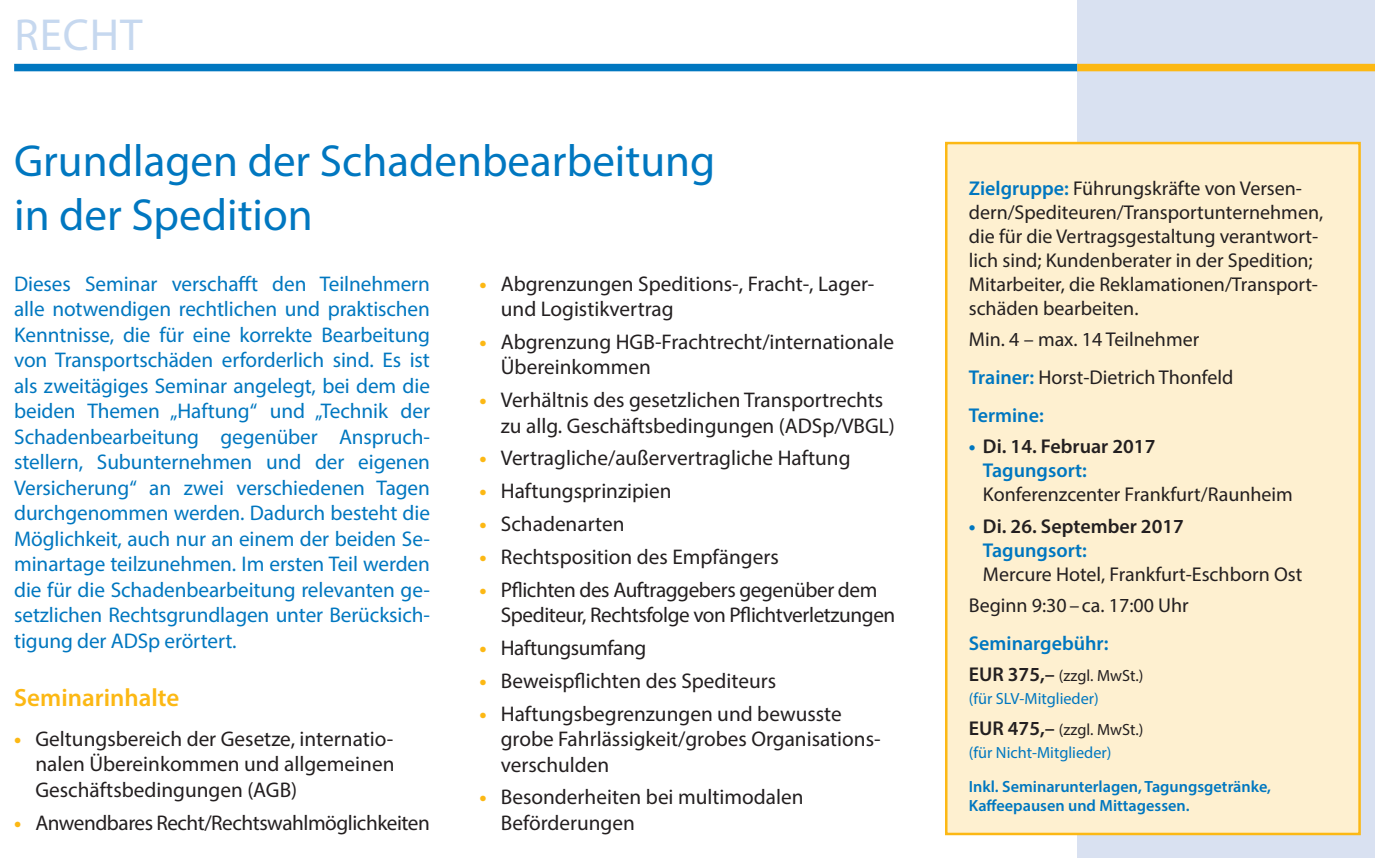
<style>
.page{position:relative;width:1375px;height:858px;background:#fff}
.page>*{position:absolute;margin:0;border:0;box-sizing:border-box;transform-origin:0 0}
.t1{font:45px/54px "Myriad Pro";color:#0077c0}
.t2{font:45px "Myriad Pro";letter-spacing:.02em;color:#c6d8ef}
.t3{font:600 25px "Myriad Pro";color:#fcb814}
.t4{font:21.25px/25.5px "Myriad Pro";letter-spacing:-.005em;color:#0077c0;text-align:justify}
.t5{font:21.25px/25.5px "Myriad Pro";color:#231f20}
.t6{font:21.25px/25.5px "Myriad Pro";letter-spacing:-.02em;color:#231f20}
.t7{font:20px/24px "Myriad Pro";color:#231f20}
.t8{font:600 20px/24px "Myriad Pro";color:#231f20}
.t9{font:600 20px "Myriad Pro";color:#0077c0}
.t10{font:16.25px/23px "Myriad Pro";color:#0077c0}
.t11{font:600 16.25px/19.5px "Myriad Pro";color:#0077c0}
.s1{font-weight:700;color:#fcb814}
.s2{font-weight:600;color:#0077c0}
.s3{font-weight:700;color:#0077c0}
.s4{color:#0077c0}
.s5{font-weight:600;font-size:20px;color:#231f20}
.s6{color:#231f20}
</style>
<div class="page">
<div style="left:1077px;top:0;width:298px;height:857px;background:#d9e1f1"></div>
<div style="left:14px;top:64px;width:1063px;height:7px;background:#0077c0"></div>
<div style="left:1077px;top:64px;width:298px;height:7px;background:#fcb814"></div>
<div style="left:946px;top:143px;width:413px;height:690px;background:#fef0d0"></div>
<div style="left:945px;top:142px;width:416px;height:693px;border:2px solid #fcb814"></div>
<h1 class="t2" style="left:15px;top:7px;width:129px">RECHT</h1>
<h1 class="t1" style="left:14px;top:133px;width:703px">Grundlagen der Schadenbearbeitung in der Spedition</h1>
<p class="t4" style="left:14px;top:270px;width:417px">Dieses Seminar verschafft den Teilnehmern alle notwendigen rechtlichen und praktischen Kenntnisse, die für eine korrekte Bearbeitung von Transportschäden erforderlich sind. Es ist als zweitägiges Seminar angelegt, bei dem die beiden Themen „Haftung“ und „Technik der Schadenbearbeitung gegenüber Anspruch&shy;stellern, Subunternehmen und der eigenen Versicherung“ an zwei verschiedenen Tagen durchgenommen werden. Dadurch besteht die Möglichkeit, auch nur an einem der beiden Se&shy;minartage teilzunehmen. Im ersten Teil werden die für die Schadenbearbeitung relevanten ge&shy;setzlichen Rechtsgrundlagen unter Berücksich&shy;tigung der ADSp erörtert.</p>
<p class="t3" style="left:14px;top:681px;width:167px">Seminarinhalte</p>
<p class="t5" style="left:35px;top:725px;width:361px;text-align:justify;text-indent:-21px"><span class="s1">•</span> Geltungsbereich der Gesetze, internatio&shy;nalen Übereinkommen und allgemeinen Geschäftsbedingungen (AGB)</p>
<p class="t6" style="left:14px;top:809px;width:417px"><span class="s1">•</span> Anwendbares Recht/Rechtswahlmöglichkeiten</p>
<p class="t5" style="left:501px;top:270px;width:375px;text-indent:-21px"><span class="s1">•</span> Abgrenzungen Speditions-, Fracht-, Lager&shy;und Logistikvertrag</p>
<p class="t5" style="left:501px;top:328px;width:395px;text-indent:-21px"><span class="s1">•</span> Abgrenzung HGB-Frachtrecht/internationale<br>Übereinkommen</p>
<p class="t5" style="left:501px;top:387px;width:396px;text-indent:-21px"><span class="s1">•</span> Verhältnis des gesetzlichen Transportrechts zu allg. Geschäftsbedingungen (ADSp/VBGL)</p>
<p class="t5" style="left:480px;top:445px;width:372px"><span class="s1">•</span> Vertragliche/außervertragliche Haftung</p>
<p class="t5" style="left:480px;top:478px;width:194px"><span class="s1">•</span> Haftungsprinzipien</p>
<p class="t5" style="left:480px;top:511px;width:146px"><span class="s1">•</span> Schadenarten</p>
<p class="t5" style="left:480px;top:543px;width:301px"><span class="s1">•</span> Rechtsposition des Empfängers</p>
<p class="t6" style="left:501px;top:576px;width:396px;text-indent:-21px"><span class="s1">•</span> Pflichten des Auftraggebers gegenüber dem<br>Spediteur, Rechtsfolge von Pflichtverletzungen</p>
<p class="t6" style="left:480px;top:634px;width:168px"><span class="s1">•</span> Haftungsumfang</p>
<p class="t5" style="left:480px;top:667px;width:298px"><span class="s1">•</span> Beweispflichten des Spediteurs</p>
<p class="t5" style="left:501px;top:700px;width:381px;text-indent:-21px"><span class="s1">•</span> Haftungsbegrenzungen und bewusste grobe Fahrlässigkeit/grobes Organisations&shy;verschulden</p>
<p class="t5" style="left:501px;top:784px;width:304px;text-indent:-21px"><span class="s1">•</span> Besonderheiten bei multimodalen<br>Beförderungen</p>
<p class="t7" style="left:969px;top:176px;width:356px"><span class="s2">Zielgruppe:</span> Führungskräfte von Versen&shy;dern/Spediteuren/Transportunternehmen, die für die Vertragsgestaltung verantwort&shy;lich sind; Kundenberater in der Spedition; Mitarbeiter, die Reklamationen/Transport&shy;schäden bearbeiten.</p>
<p class="t7" style="left:969px;top:320px;width:266px;line-height:38.2px">Min. 4 – max. 14 Teilnehmer<br><span class="s2">Trainer:</span> Horst-Dietrich Thonfeld<br><span class="s2">Termine:</span></p>
<p class="t8" style="left:983px;top:434px;width:174px;text-indent:-14px"><span class="s3">•</span> Di. 14. Februar 2017<br><span class="s4">Tagungsort:</span></p>
<p class="t7" style="left:983px;top:482px;width:311px">Konferenzcenter Frankfurt/Raunheim</p>
<p class="t8" style="left:983px;top:513px;width:202px;text-indent:-14px"><span class="s3">•</span> Di. 26. September 2017<br><span class="s4">Tagungsort:</span></p>
<p class="t7" style="left:969px;top:558px;width:335px;line-height:31px;text-indent:14px">Mercure Hotel, Frankfurt-Eschborn Ost<br>Beginn 9:30–ca. 17:00 Uhr</p>
<p class="t9" style="left:969px;top:630px;width:141px">Seminargebühr:</p>
<p class="t10" style="left:969px;top:663px;width:176px"><span class="s5">EUR 375,–</span> <span class="s6">(zzgl. MwSt.) </span>(für SLV-Mitglieder)</p>
<p class="t10" style="left:969px;top:718px;width:176px"><span class="s5">EUR 475,–</span> <span class="s6">(zzgl. MwSt.) </span>(für Nicht-Mitglieder)</p>
<p class="t11" style="left:969px;top:776px;width:304px">Inkl. Seminarunterlagen, Tagungsgetränke,<br>Kaffeepausen und Mittagessen.</p>
</div>
